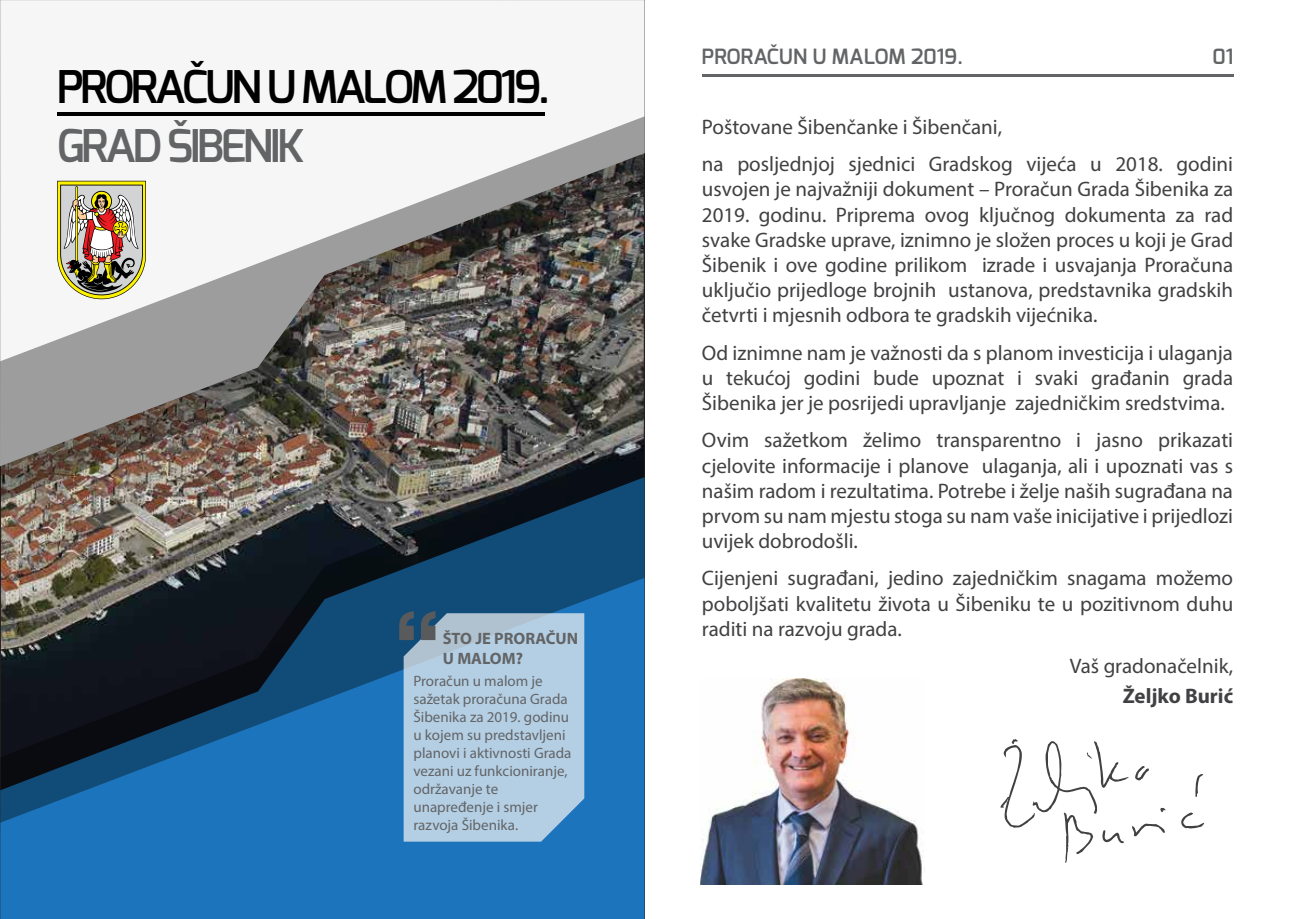
<style>
.page{position:relative;width:1289px;height:919px;background:#fff}
.page>*{position:absolute;margin:0;border:0;box-sizing:border-box;transform-origin:0 0}
.t1{font:600 45px "Exo";letter-spacing:-.075em;color:#000}
.t2{font:600 45px "Exo";letter-spacing:-.075em;color:#636466}
.t3{font:21px/25.2px "Myriad Pro";color:#414042;text-align:justify}
.t4{font:600 21px "Exo";color:#636466}
.t5{font:700 21px "Myriad Pro";color:#414042}
.t6{font:700 16.5px/19.8px "Myriad Pro";color:#636466}
.t7{font:15px/18px "Myriad Pro";color:#636466}
</style>
<div class="page">
<hr style="left:702px;top:74px;width:531px;height:3px;background:#636466">
<svg style="left:1195px;top:774px;width:8px;height:23px"></svg>
<svg style="left:1181px;top:812px;width:23px;height:16px"></svg>
<svg style="left:1000px;top:739px;width:166px;height:123px"></svg>
<img style="left:700px;top:678px;width:224px;height:206px">
<div style="left:0;top:822px;width:644px;height:96px;background:#1c75bc"></div>
<svg style="left:0;top:502px;width:644px;height:320px"></svg>
<div style="left:0;top:0;width:644px;height:116px;background:#f6f6f6"></div>
<img style="left:0;top:116px;width:644px;height:386px">
<svg style="left:399px;top:611px;width:189px;height:233px"></svg>
<hr style="left:57px;top:113px;width:487px;height:3px;background:#000">
<svg style="left:57px;top:181px;width:89px;height:118px"></svg>
<h1 class="t1" style="left:57px;top:58px;width:494px">PRORAČUN U MALOM 2019.</h1>
<h1 class="t2" style="left:57px;top:117px;width:249px">GRAD ŠIBENIK</h1>
<p class="t6" style="left:443px;top:627px;width:137px">ŠTO JE PRORAČUN<br>U MALOM?</p>
<p class="t7" style="left:413px;top:672px;width:159px">Proračun u malom je sažetak proračuna Grada<br>Šibenika za 2019. godinu u kojem su predstavljeni planovi i aktivnosti Grada vezani uz funkcioniranje, održavanje te unapređenje i smjer razvoja Šibenika.</p>
<p class="t4" style="left:702px;top:42px;width:262px">PRORAČUN U MALOM 2019.</p>
<p class="t4" style="left:1212px;top:42px;width:23px">01</p>
<p class="t3" style="left:702px;top:108px;width:532px;line-height:37.2px">Poštovane Šibenčanke i Šibenčani,<br>na posljednjoj sjednici Gradskog vijeća u 2018. godini</p>
<p class="t3" style="left:702px;top:176px;width:533px">usvojen je najvažniji dokument – Proračun Grada Šibenika za 2019. godinu. Priprema ovog ključnog dokumenta za rad svake Gradske uprave, iznimno je složen proces u koji je Grad Šibenik i ove godine prilikom izrade i usvajanja Proračuna uključio prijedloge brojnih ustanova, predstavnika gradskih četvrti i mjesnih odbora te gradskih vijećnika.</p>
<p class="t3" style="left:702px;top:339px;width:532px">Od iznimne nam je važnosti da s planom investicija i ulaganja u tekućoj godini bude upoznat i svaki građanin grada Šibenika jer je posrijedi upravljanje zajedničkim sredstvima.</p>
<p class="t3" style="left:702px;top:427px;width:533px">Ovim sažetkom želimo transparentno i jasno prikazati cjelovite informacije i planove ulaganja, ali i upoznati vas s našim radom i rezultatima. Potrebe i želje naših sugrađana na prvom su nam mjestu stoga su nam vaše inicijative i prijedlozi uvijek dobrodošli.</p>
<p class="t3" style="left:702px;top:565px;width:533px">Cijenjeni sugrađani, jedino zajedničkim snagama možemo poboljšati kvalitetu života u Šibeniku te u pozitivnom duhu raditi na razvoju grada.</p>
<p class="t3" style="left:1069px;top:653px;width:165px">Vaš gradonačelnik,</p>
<p class="t5" style="left:1122px;top:682px;width:112px">Željko Burić</p>
</div>
